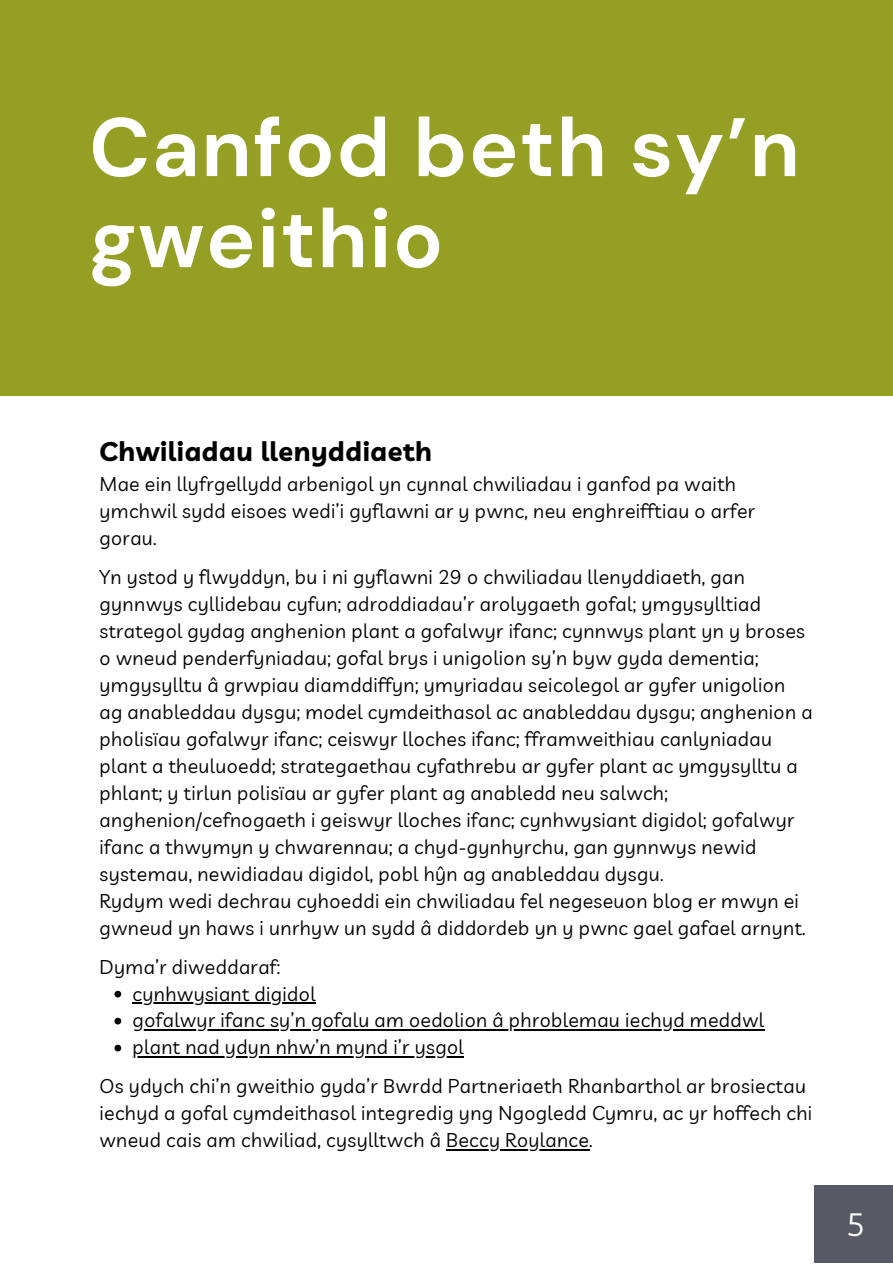
<style>
.page{position:relative;width:893px;height:1264px;background:#fff}
.page>*{position:absolute;margin:0;border:0;box-sizing:border-box;transform-origin:0 0}
.t1{font:700 82.65px/91.1px "DM Sans";letter-spacing:.02em;color:#fff}
.t2{font:31.5px "Livvic";color:#fff}
.t3{font:700 27px "Livvic";letter-spacing:.02em;color:#000}
.t4{font:19.5px/27px "Livvic";letter-spacing:.02em;color:#000}
</style>
<div class="page">
<div style="left:0;top:0;width:892px;height:395px;background:#959f23"></div>
<div style="left:813px;top:1184px;width:79px;height:78px;background:#585965"></div>
<svg style="left:114px;top:990px;width:7px;height:7px"></svg>
<hr style="left:133px;top:1002px;width:183px;height:1px;background:#000">
<svg style="left:114px;top:1017px;width:7px;height:7px"></svg>
<hr style="left:133px;top:1028px;width:631px;height:2px;background:#000">
<svg style="left:114px;top:1044px;width:7px;height:7px"></svg>
<hr style="left:133px;top:1055px;width:331px;height:2px;background:#000">
<hr style="left:446px;top:1148px;width:143px;height:2px;background:#000">
<p class="t1" style="left:89px;top:102px;width:712px">Canfod beth sy’n gweithio</p>
<p class="t3" style="left:99px;top:434px;width:334px">Chwiliadau llenyddiaeth</p>
<p class="t4" style="left:99px;top:470px;width:657px">Mae ein llyfrgellydd arbenigol yn cynnal chwiliadau i ganfod pa waith ymchwil sydd eisoes wedi’i gyflawni ar y pwnc, neu enghreifftiau o arfer gorau.</p>
<p class="t4" style="left:99px;top:563px;width:714px">Yn ystod y flwyddyn, bu i ni gyflawni 29 o chwiliadau llenyddiaeth, gan gynnwys cyllidebau cyfun; adroddiadau’r arolygaeth gofal; ymgysylltiad strategol gydag anghenion plant a gofalwyr ifanc; cynnwys plant yn y broses o wneud penderfyniadau; gofal brys i unigolion sy’n byw gyda dementia; ymgysylltu â grwpiau diamddiffyn; ymyriadau seicolegol ar gyfer unigolion ag anableddau dysgu; model cymdeithasol ac anableddau dysgu; anghenion a pholisïau gofalwyr ifanc; ceiswyr lloches ifanc; fframweithiau canlyniadau plant a theuluoedd; strategaethau cyfathrebu ar gyfer plant ac ymgysylltu a phlant; y tirlun polisïau ar gyfer plant ag anabledd neu salwch; anghenion/cefnogaeth i geiswyr lloches ifanc; cynhwysiant digidol; gofalwyr ifanc a thwymyn y chwarennau; a chyd-gynhyrchu, gan gynnwys newid systemau, newidiadau digidol, pobl hŷn ag anableddau dysgu.</p>
<p class="t4" style="left:99px;top:886px;width:707px">Rydym wedi dechrau cyhoeddi ein chwiliadau fel negeseuon blog er mwyn ei gwneud yn haws i unrhyw un sydd â diddordeb yn y pwnc gael gafael arnynt.</p>
<p class="t4" style="left:99px;top:952px;width:182px">Dyma’r diweddaraf:</p>
<p class="t4" style="left:133px;top:979px;width:184px">cynhwysiant digidol</p>
<p class="t4" style="left:133px;top:1006px;width:632px">gofalwyr ifanc sy’n gofalu am oedolion â phroblemau iechyd meddwl</p>
<p class="t4" style="left:133px;top:1033px;width:332px">plant nad ydyn nhw’n mynd i’r ysgol</p>
<p class="t4" style="left:99px;top:1072px;width:714px">Os ydych chi’n gweithio gyda’r Bwrdd Partneriaeth Rhanbarthol ar brosiectau iechyd a gofal cymdeithasol integredig yng Ngogledd Cymru, ac yr hoffech chi wneud cais am chwiliad, cysylltwch â Beccy Roylance.</p>
<p class="t2" style="left:846px;top:1203px;width:20px">5</p>
</div>
